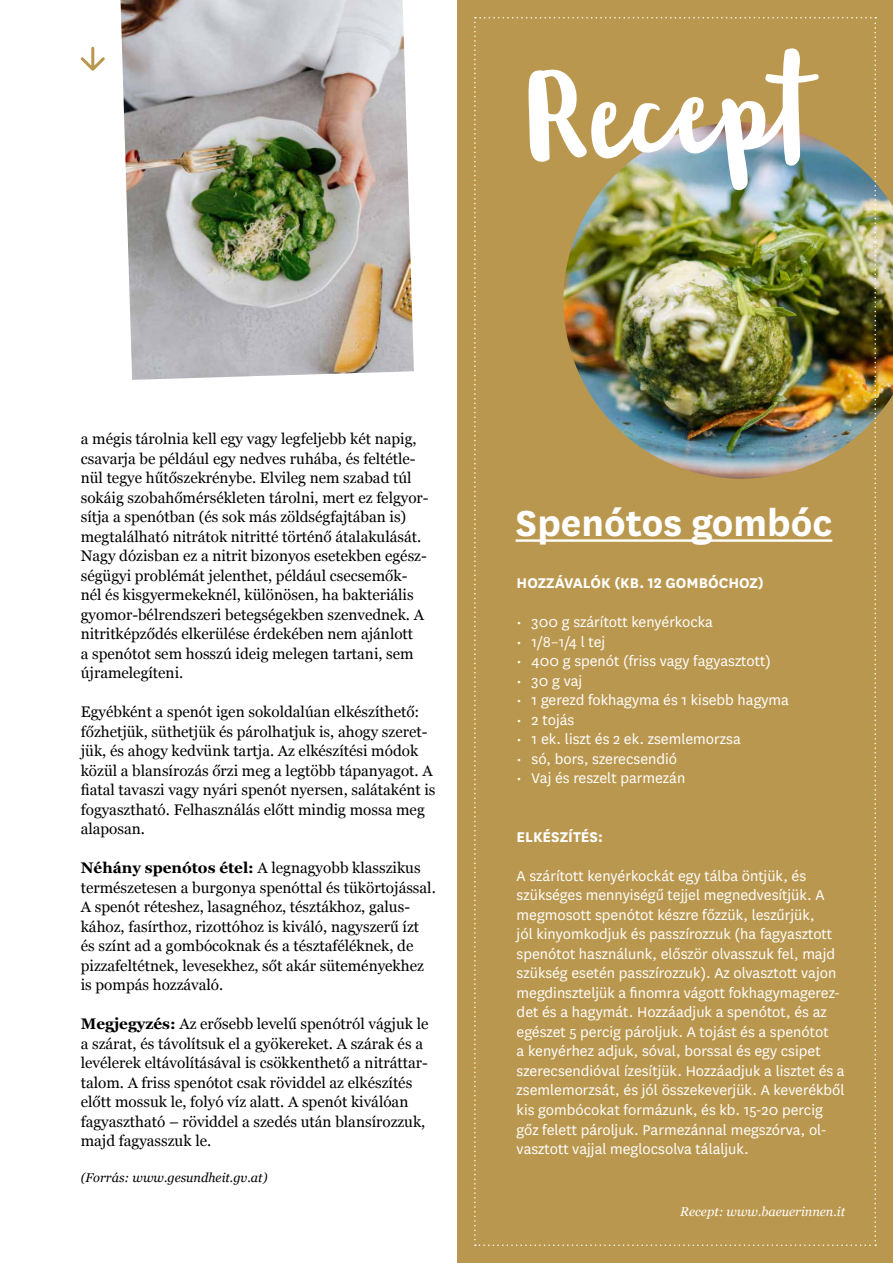
<style>
.page{position:relative;width:893px;height:1263px;background:#fff}
.page>*{position:absolute;margin:0;border:0;box-sizing:border-box;transform-origin:0 0}
.t1{font:102.75px "Blog Script";color:#fff}
.t2{font:700 42.15px "National";color:#fff}
.t3{font:16.5px/19.5px "National";color:#fff}
.t4{font:700 16.5px "National";color:#fff}
.t5{font:15.3px/19.5px "Georgia";color:#000}
.t6{font:italic 12.75px "Georgia";color:#000}
.t7{font:italic 12.75px "Georgia";color:#fff}
.s1{font-weight:700}
</style>
<div class="page">
<div style="left:457px;top:0;width:436px;height:1263px;background:#ba974e"></div>
<img style="left:121px;top:0;width:293px;height:380px">
<svg style="left:81px;top:47px;width:24px;height:24px"></svg>
<img style="left:876px;top:183px;width:17px;height:234px">
<img style="left:474px;top:17px;width:402px;height:1229px">
<h1 class="t1" style="left:521px;top:62px;width:291px;rotate:-3deg">Recept</h1>
<p class="t5" style="left:81px;top:428px;width:349px">a mégis tárolnia kell egy vagy legfeljebb két napig, csavarja be például egy nedves ruhába, és feltétle&shy;nül tegye hűtőszekrénybe. Elvileg nem szabad túl sokáig szobahőmérsékleten tárolni, mert ez felgyor&shy;sítja a spenótban (és sok más zöldségfajtában is) megtalálható nitrátok nitritté történő átalakulását.<br>Nagy dózisban ez a nitrit bizonyos esetekben egész&shy;ségügyi problémát jelenthet, például csecsemők&shy;nél és kisgyermekeknél, különösen, ha bakteriális gyomor-bélrendszeri betegségekben szenvednek. A nitritképződés elkerülése érdekében nem ajánlott<br>a spenótot sem hosszú ideig melegen tartani, sem újramelegíteni.</p>
<p class="t5" style="left:81px;top:701px;width:356px">Egyébként a spenót igen sokoldalúan elkészíthető: főzhetjük, süthetjük és párolhatjuk is, ahogy szeret&shy;jük, és ahogy kedvünk tartja. Az elkészítési módok közül a blansírozás őrzi meg a legtöbb tápanyagot. A fiatal tavaszi vagy nyári spenót nyersen, salátaként is fogyasztható. Felhasználás előtt mindig mossa meg alaposan.</p>
<p class="t5" style="left:81px;top:857px;width:356px"><span class="s1">Néhány spenótos étel:</span> A legnagyobb klasszikus természetesen a burgonya spenóttal és tükörtojással.<br>A spenót réteshez, lasagnéhoz, tésztákhoz, galus&shy;kához, fasírthoz, rizottóhoz is kiváló, nagyszerű ízt és színt ad a gombócoknak és a tésztaféléknek, de pizzafeltétnek, levesekhez, sőt akár süteményekhez is pompás hozzávaló.</p>
<p class="t5" style="left:81px;top:1013px;width:349px"><span class="s1">Megjegyzés:</span> Az erősebb levelű spenótról vágjuk le a szárat, és távolítsuk el a gyökereket. A szárak és a levélerek eltávolításával is csökkenthető a nitráttar&shy;talom. A friss spenótot csak röviddel az elkészítés előtt mossuk le, folyó víz alatt. A spenót kiválóan fagyasztható – röviddel a szedés után blansírozzuk, majd fagyasszuk le.</p>
<p class="t6" style="left:81px;top:1168px;width:188px">(Forrás: www.gesundheit.gv.at)</p>
<h2 class="t2" style="left:516px;top:493px;width:318px">Spenótos gombóc</h2>
<p class="t4" style="left:517px;top:572px;width:249px">HOZZÁVALÓK (KB. 12 GOMBÓCHOZ)</p>
<p class="t3" style="left:517px;top:612px;width:198px">• 300 g szárított kenyérkocka</p>
<p class="t3" style="left:517px;top:631px;width:90px">• 1/8–1/4 l tej</p>
<p class="t3" style="left:517px;top:651px;width:256px">• 400 g spenót (friss vagy fagyasztott)</p>
<p class="t3" style="left:517px;top:670px;width:67px">• 30 g vaj</p>
<p class="t3" style="left:517px;top:690px;width:274px">• 1 gerezd fokhagyma és 1 kisebb hagyma</p>
<p class="t3" style="left:517px;top:709px;width:59px">• 2 tojás</p>
<p class="t3" style="left:517px;top:729px;width:226px">• 1 ek. liszt és 2 ek. zsemlemorzsa</p>
<p class="t3" style="left:517px;top:748px;width:162px">• só, bors, szerecsendió</p>
<p class="t3" style="left:517px;top:768px;width:170px">• Vaj és reszelt parmezán</p>
<p class="t4" style="left:517px;top:825px;width:88px">ELKÉSZÍTÉS:</p>
<p class="t3" style="left:517px;top:865px;width:330px">A szárított kenyérkockát egy tálba öntjük, és szükséges mennyiségű tejjel megnedvesítjük. A megmosott spenótot készre főzzük, leszűrjük,<br>jól kinyomkodjuk és passzírozzuk (ha fagyasztott spenótot használunk, először olvasszuk fel, majd szükség esetén passzírozzuk). Az olvasztott vajon megdinszteljük a finomra vágott fokhagymagerez&shy;det és a hagymát. Hozzáadjuk a spenótot, és az egészet 5 percig pároljuk. A tojást és a spenótot<br>a kenyérhez adjuk, sóval, borssal és egy csipet szerecsendióval ízesítjük. Hozzáadjuk a lisztet és a zsemlemorzsát, és jól összekeverjük. A keverékből kis gombócokat formázunk, és kb. 15-20 percig gőz felett pároljuk. Parmezánnal megszórva, ol&shy;vasztott vajjal meglocsolva tálaljuk.</p>
<p class="t7" style="left:680px;top:1202px;width:166px">Recept: www.baeuerinnen.it</p>
</div>
